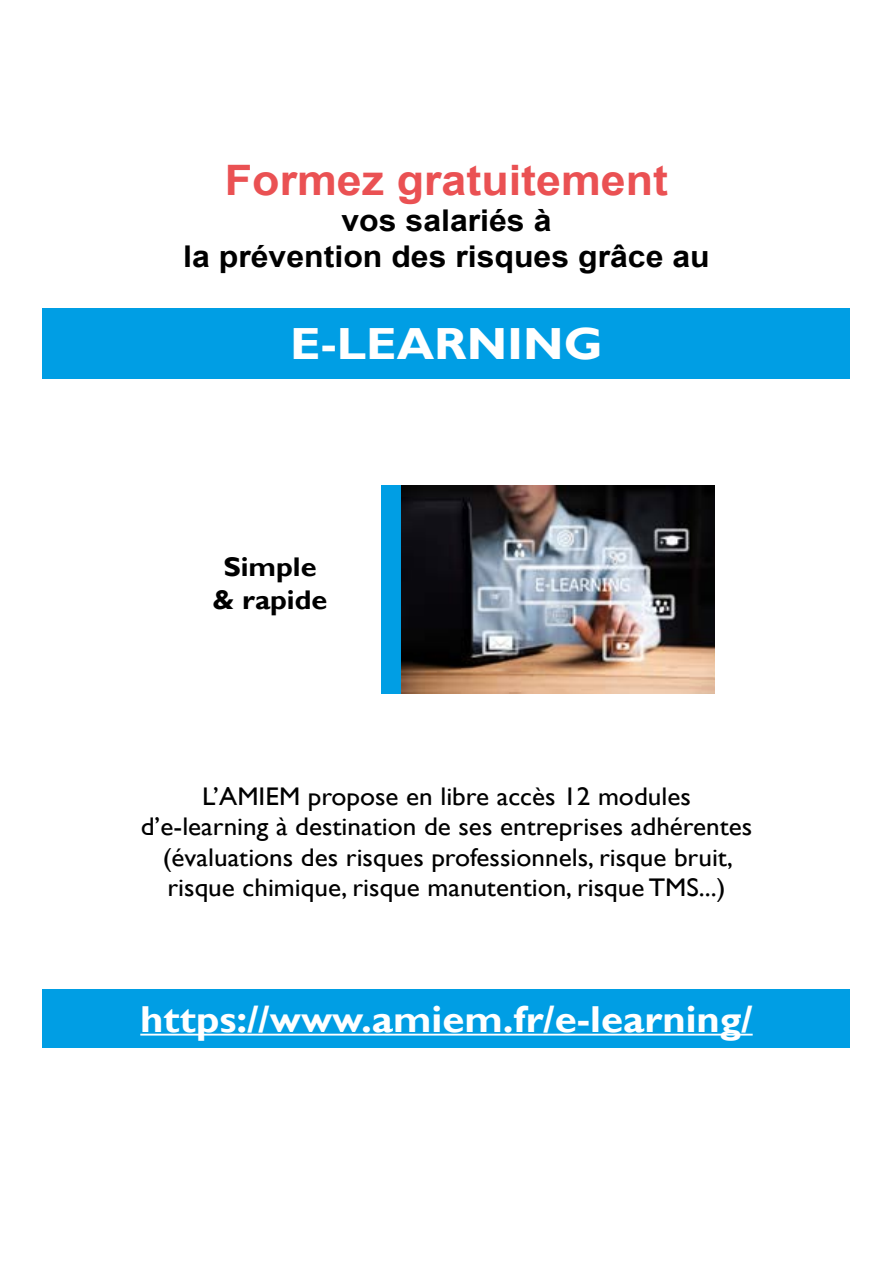
<style>
.page{position:relative;width:893px;height:1263px;background:#fff}
.page>*{position:absolute;margin:0;border:0;box-sizing:border-box;transform-origin:0 0}
.t1{font:700 45px "Gill Sans";color:#fff;scale:1.07 1}
.t2{font:700 42px "Arial";color:#ea5153;scale:1.07 1}
.t3{font:700 37.5px "Gill Sans";color:#fff;scale:1.07 1}
.t4{font:700 30px/36px "Arial";color:#000;text-align:center;scale:1.07 1}
.t5{font:700 27px/32.4px "Gill Sans";color:#000;text-align:center;scale:1.07 1}
.t6{font:25.5px/30.6px "Gill Sans";color:#000;text-align:center;scale:1.07 1}
</style>
<div class="page">
<div style="left:43px;top:308px;width:807px;height:70px;background:#009ee4"></div>
<div style="left:382px;top:485px;width:19px;height:209px;background:#009ee4"></div>
<div style="left:43px;top:989px;width:807px;height:59px;background:#009ee4"></div>
<hr style="left:140px;top:1034px;width:613px;height:1px;background:#fff">
<img style="left:401px;top:485px;width:313px;height:209px">
<h2 class="t2" style="left:225px;top:164px;width:416px">Formez gratuitement</h2>
<p class="t4" style="left:183px;top:205px;width:493px">vos salariés à<br>la prévention des risques grâce au</p>
<h1 class="t1" style="left:290px;top:325px;width:294px">E-LEARNING</h1>
<p class="t5" style="left:213px;top:553px;width:109px">Simple &amp; rapide</p>
<p class="t6" style="left:141px;top:783px;width:573px">L’AMIEM propose en libre accès 12 modules d’e-learning à destination de ses entreprises adhérentes (évaluations des risques professionnels, risque bruit, risque chimique, risque manutention, risque TMS...)</p>
<h3 class="t3" style="left:140px;top:1004px;width:574px">https://www.amiem.fr/e-learning/</h3>
</div>
